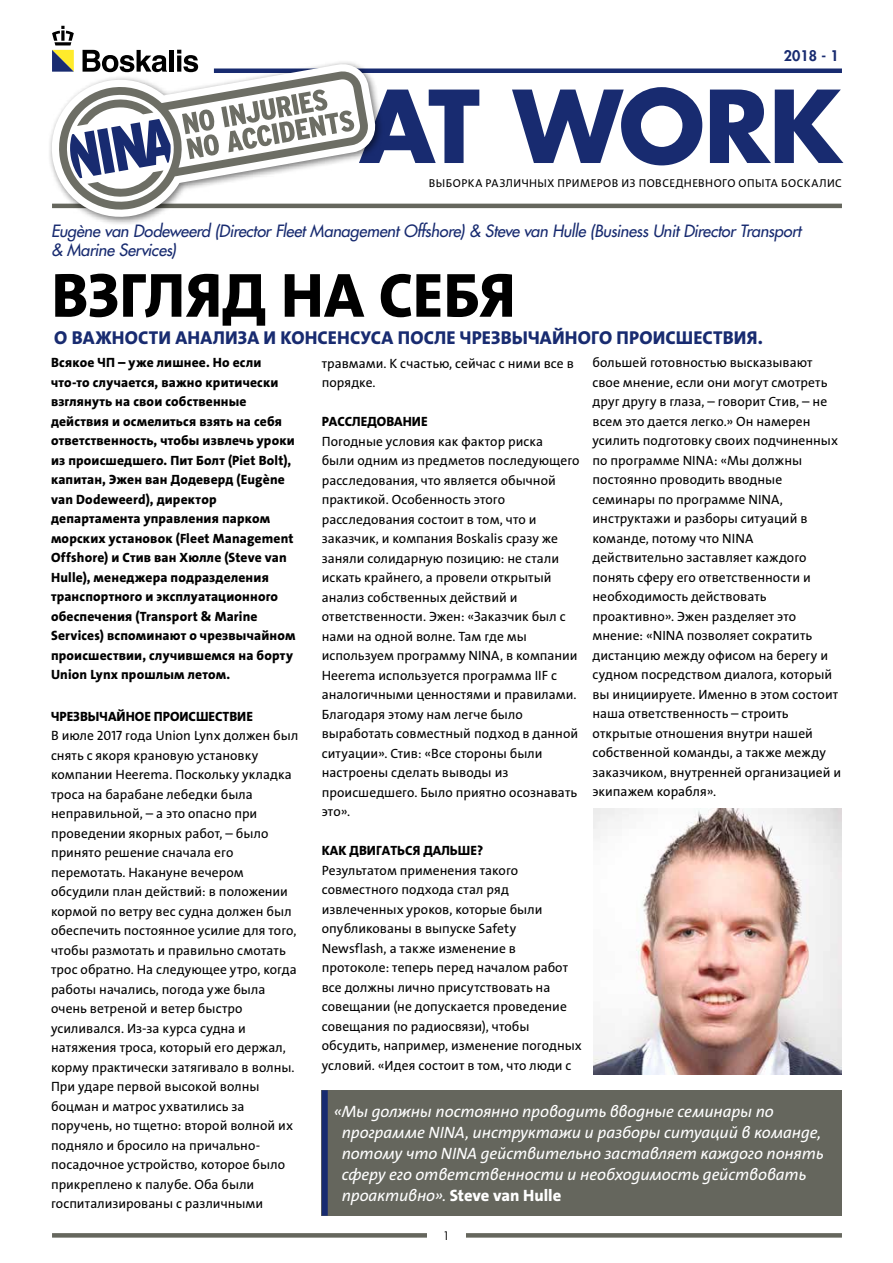
<style>
.page{position:relative;width:893px;height:1263px;background:#fff}
.page>*{position:absolute;margin:0;border:0;box-sizing:border-box;transform-origin:0 0}
.t1{font:700 97.35px "Futura Std";letter-spacing:-.025em;color:#182b70}
.t2{font:63px "The Sans LP8 Ex Bld";letter-spacing:-.005em;color:#000}
.t3{font:18.75px "The Sans LP8 Ex Bld";letter-spacing:.01em;color:#182b70}
.t4{font:16.5px/21px "The Sans LP5 Plain IT";letter-spacing:-.01em;color:#fff}
.t5{font:italic 500 16.5px/19.5px "Futura Std";letter-spacing:-.015em;color:#182b70}
.t6{font:16.5px "The Sans LP8 Ex Bld";color:#fff}
.t7{font:800 14.25px "Futura Std";color:#182b70}
.t8{font:13.5px/19.5px "The Sans LP5 Plain";letter-spacing:.005em;color:#000}
.t9{font:13.5px/19.5px "The Sans LP8 Ex Bld";letter-spacing:.01em;color:#000}
.t10{font:11.4px "The Sans LP5 Plain";letter-spacing:.035em;color:#000}
.t11{font:11.4px "Futura Std";color:#000}
.s1{font-family:"The Sans LP5 Plain IT"}
</style>
<div class="page">
<div style="left:214px;top:68px;width:628px;height:5px;background:#182b70"></div>
<hr style="left:52px;top:204px;width:790px;height:4px;background:#65665d">
<svg style="left:52px;top:1233px;width:790px;height:4px;fill:#65665d"></svg>
<div style="left:47px;top:59px;width:338px;height:167px;background:#000;opacity:.55"></div>
<svg style="left:52px;top:64px;width:323px;height:153px"></svg>
<svg style="left:52px;top:26px;width:317px;height:186px"></svg>
<div style="left:427px;top:1222px;width:38px;height:26px;background:#fff"></div>
<img style="left:593px;top:809px;width:249px;height:266px">
<div style="left:322px;top:1090px;width:520px;height:126px;background:#65665d"></div>
<div style="left:322px;top:1090px;width:6px;height:126px;background:#182b70"></div>
<p class="t7" style="left:784px;top:46px;width:56px">2018 - 1</p>
<h1 class="t1" style="left:359px;top:62px;width:484px">AT WORK</h1>
<p class="t10" style="left:429px;top:176px;width:414px">ВЫБОРКА РАЗЛИЧНЫХ ПРИМЕРОВ ИЗ ПОВСЕДНЕВНОГО ОПЫТА БОСКАЛИС</p>
<p class="t5" style="left:51px;top:221px;width:751px">Eugène van Dodeweerd (Director Fleet Management Offshore) &amp; Steve van Hulle (Business Unit Director Transport &amp; Marine Services)</p>
<h2 class="t2" style="left:51px;top:255px;width:466px">ВЗГЛЯД НА СЕБЯ</h2>
<h3 class="t3" style="left:54px;top:325px;width:710px">О ВАЖНОСТИ АНАЛИЗА И КОНСЕНСУСА ПОСЛЕ ЧРЕЗВЫЧАЙНОГО ПРОИСШЕСТВИЯ.</h3>
<p class="t9" style="left:51px;top:353px;width:246px">Всякое ЧП – уже лишнее. Но если что-то случается, важно критически взглянуть на свои собственные действия и осмелиться взять на себя ответственность, чтобы извлечь уроки из происшедшего. Пит Болт (Piet Bolt), капитан, Эжен ван Додеверд (Eugène van Dodeweerd), директор департамента управления парком морских установок (Fleet Management Offshore) и Стив ван Хюлле (Steve van Hulle), менеджера подразделения транспортного и эксплуатационного обеспечения (Transport &amp; Marine Services) вспоминают о чрезвычайном происшествии, случившемся на борту Union Lynx прошлым летом.</p>
<p class="t9" style="left:51px;top:707px;width:203px">ЧРЕЗВЫЧАЙНОЕ ПРОИСШЕСТВИЕ</p>
<p class="t8" style="left:51px;top:726px;width:249px">В июле 2017 года Union Lynx должен был снять с якоря крановую установку компании Heerema. Поскольку укладка троса на барабане лебедки была неправильной, – а это опасно при проведении якорных работ, – было принято решение сначала его перемотать. Накануне вечером обсудили план действий: в положении кормой по ветру вес судна должен был обеспечить постоянное усилие для того, чтобы размотать и правильно смотать трос обратно. На следующее утро, когда работы начались, погода уже была очень ветреной и ветер быстро усиливался. Из-за курса судна и натяжения троса, который его держал, корму практически затягивало в волны.<br>При ударе первой высокой волны боцман и матрос ухватились за поручень, но тщетно: второй волной их подняло и бросило на причально&shy;посадочное устройство, которое было прикреплено к палубе. Оба были госпитализированы с различными</p>
<p class="t8" style="left:322px;top:353px;width:254px">травмами. К счастью, сейчас с ними все в порядке.</p>
<p class="t9" style="left:322px;top:412px;width:107px">РАССЛЕДОВАНИЕ</p>
<p class="t8" style="left:322px;top:431px;width:259px">Погодные условия как фактор риска<br>были одним из предметов последующего расследования, что является обычной практикой. Особенность этого расследования состоит в том, что и заказчик, и компания Boskalis сразу же заняли солидарную позицию: не стали искать крайнего, а провели открытый анализ собственных действий и ответственности. Эжен: «Заказчик был с нами на одной волне. Там где мы используем программу NINA, в компании Heerema используется программа IIF с аналогичными ценностями и правилами.<br>Благодаря этому нам легче было выработать совместный подход в данной ситуации». Стив: «Все стороны были настроены сделать выводы из происшедшего. Было приятно осознавать это».</p>
<p class="t9" style="left:322px;top:841px;width:163px">КАК ДВИГАТЬСЯ ДАЛЬШЕ?</p>
<p class="t8" style="left:322px;top:860px;width:262px">Результатом применения такого совместного подхода стал ряд извлеченных уроков, которые были опубликованы в выпуске Safety Newsflash, а также изменение в протоколе: теперь перед началом работ все должны лично присутствовать на совещании (не допускается проведение совещания по радиосвязи), чтобы обсудить, например, изменение погодных условий. «Идея состоит в том, что люди с</p>
<p class="t8" style="left:592px;top:353px;width:250px">большей готовностью высказывают свое мнение, если они могут смотреть друг другу в глаза, – говорит Стив, – не всем это дается легко.» Он намерен усилить подготовку своих подчиненных по программе NINA: «Мы должны постоянно проводить вводные семинары по программе NINA, инструктажи и разборы ситуаций в команде, потому что NINA действительно заставляет каждого понять сферу его ответственности и необходимость действовать проактивно». Эжен разделяет это мнение: «NINA позволяет сократить дистанцию между офисом на берегу и судном посредством диалога, который вы инициируете. Именно в этом состоит наша ответственность – строить открытые отношения внутри нашей собственной команды, а также между заказчиком, внутренней организацией и экипажем корабля».</p>
<p class="t4" style="left:342px;top:1101px;width:483px;text-indent:-8px">«Мы должны постоянно проводить вводные семинары по программе NINA, инструктажи и разборы ситуаций в команде, потому что NINA действительно заставляет каждого понять сферу его ответственности и необходимость действовать</p>
<p class="t6" style="left:342px;top:1185px;width:221px"><span class="s1">проактивно».</span> Steve van Hulle</p>
<p class="t11" style="left:443px;top:1228px;width:9px">1</p>
</div>
